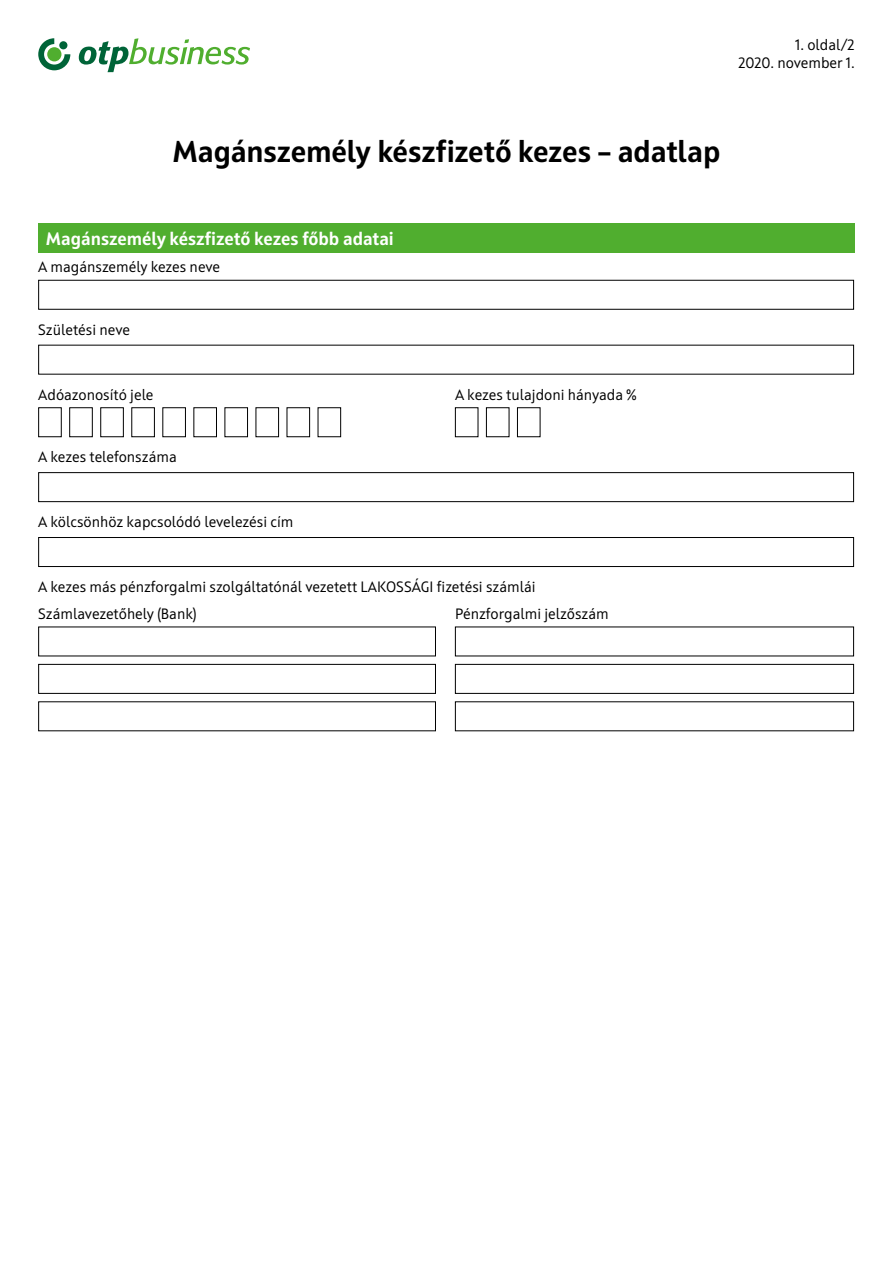
<style>
.page{position:relative;width:893px;height:1263px;background:#fff}
.page>*{position:absolute;margin:0;border:0;box-sizing:border-box;transform-origin:0 0}
.t1{font:700 30px "Squad";letter-spacing:-.01em;color:#000}
.t2{font:700 18px "Squad";color:#fff}
.t3{font:15px/18px "Squad";color:#000;text-align:right}
</style>
<div class="page">
<div style="left:38px;top:223px;width:817px;height:30px;background:#50ae2f"></div>
<div style="left:38px;top:280px;width:816px;height:30px;border:1px solid #000"></div>
<div style="left:38px;top:407px;width:24px;height:30px;border:1px solid #000"></div>
<div style="left:69px;top:407px;width:24px;height:30px;border:1px solid #000"></div>
<div style="left:100px;top:407px;width:24px;height:30px;border:1px solid #000"></div>
<div style="left:131px;top:407px;width:24px;height:30px;border:1px solid #000"></div>
<div style="left:162px;top:407px;width:24px;height:30px;border:1px solid #000"></div>
<div style="left:193px;top:407px;width:24px;height:30px;border:1px solid #000"></div>
<div style="left:225px;top:407px;width:23px;height:30px;border:1px solid #000"></div>
<div style="left:256px;top:407px;width:23px;height:30px;border:1px solid #000"></div>
<div style="left:287px;top:407px;width:23px;height:30px;border:1px solid #000"></div>
<div style="left:318px;top:407px;width:23px;height:30px;border:1px solid #000"></div>
<div style="left:455px;top:407px;width:23px;height:30px;border:1px solid #000"></div>
<div style="left:486px;top:407px;width:23px;height:30px;border:1px solid #000"></div>
<div style="left:517px;top:407px;width:23px;height:30px;border:1px solid #000"></div>
<div style="left:38px;top:472px;width:816px;height:30px;border:1px solid #000"></div>
<div style="left:38px;top:537px;width:816px;height:30px;border:1px solid #000"></div>
<div style="left:38px;top:664px;width:398px;height:30px;border:1px solid #000"></div>
<div style="left:455px;top:664px;width:399px;height:30px;border:1px solid #000"></div>
<svg style="left:78px;top:38px;width:172px;height:34px"></svg>
<svg style="left:38px;top:38px;width:32px;height:32px"></svg>
<p class="t3" style="left:738px;top:36px;width:118px">1. oldal/2<br>2020. november 1.</p>
<h1 class="t1" style="left:173px;top:133px;width:549px">Magánszemély készfizető kezes – adatlap</h1>
<p class="t2" style="left:46px;top:227px;width:349px">Magánszemély készfizető kezes főbb adatai</p>
<p class="t3" style="left:38px;top:258px;width:183px">A magánszemély kezes neve</p>
<p class="t3" style="left:38px;top:321px;width:93px">Születési neve</p>
<p class="t3" style="left:38px;top:385px;width:117px">Adóazonosító jele</p>
<p class="t3" style="left:455px;top:385px;width:183px">A kezes tulajdoni hányada %</p>
<p class="t3" style="left:38px;top:448px;width:140px">A kezes telefonszáma</p>
<p class="t3" style="left:38px;top:513px;width:257px">A kölcsönhöz kapcsolódó levelezési cím</p>
<p class="t3" style="left:38px;top:573px;width:499px;line-height:26.8px;text-align:left">A kezes más pénzforgalmi szolgáltatónál vezetett LAKOSSÁGI fizetési számlái<br>Számlavezetőhely (Bank)</p>
<p class="t3" style="left:455px;top:605px;width:155px">Pénzforgalmi jelzőszám</p>
</div>
